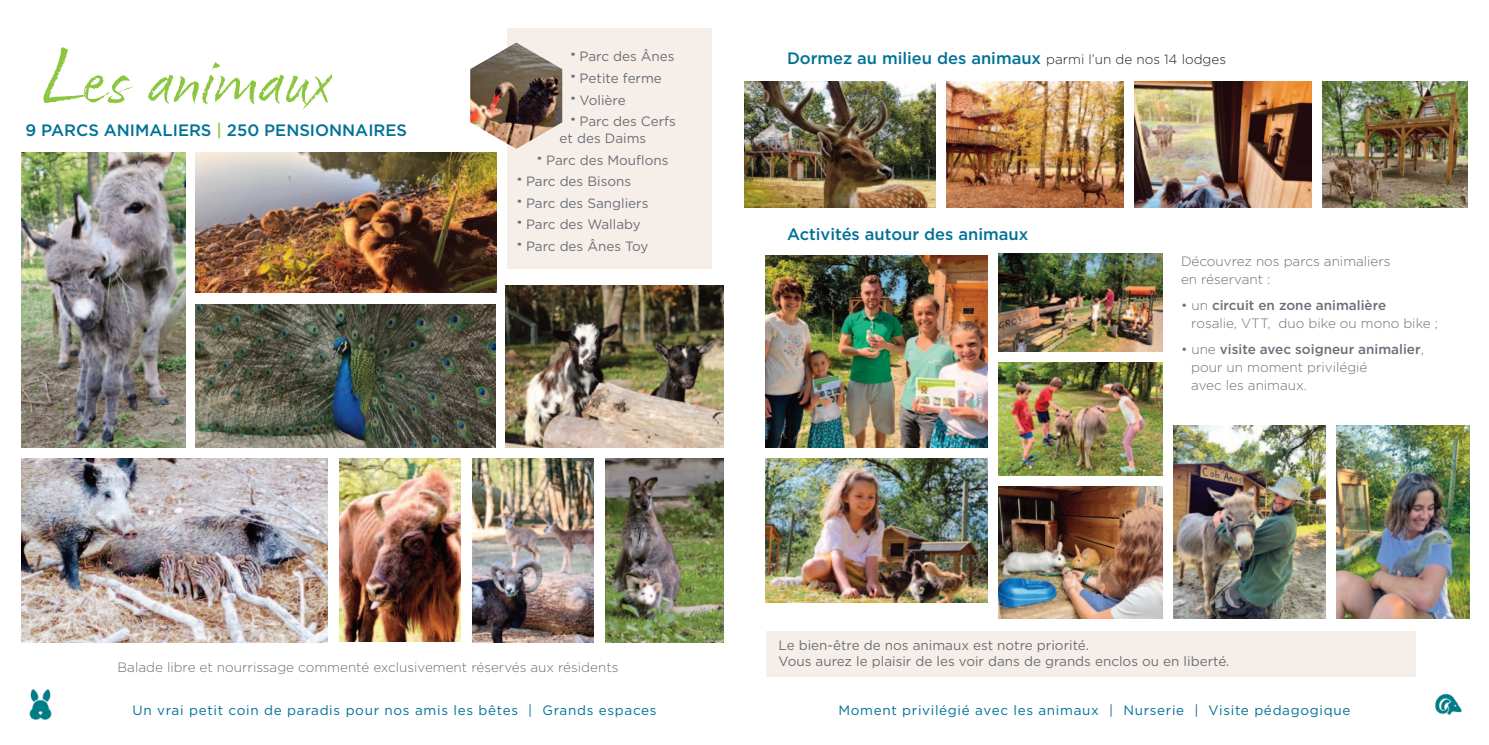
<style>
.page{position:relative;width:1489px;height:745px;background:#fff}
.page>*{position:absolute;margin:0;border:0;box-sizing:border-box;transform-origin:0 0}
.t1{font:82.5px "Cherry Blossoms";color:#8bc63e}
.t2{font:500 16.5px "Gotham";color:#017196}
.t3{font:300 13.5px/17.9px "Gotham";color:#6a6f78}
.t4{font:13.5px/17.2px "Gotham";color:#6a6f78}
.t5{font:13.5px "Gotham";letter-spacing:.05em;color:#017196}
.s1{color:#8bc63e}
.s2{font-family:"Cherry Blossoms";font-size:27px}
.s3{font-weight:300;font-size:13.5px;color:#231f20}
.s4{font-weight:500}
</style>
<div class="page">
<div style="left:507px;top:29px;width:204px;height:240px;background:#f6efe9"></div>
<img style="left:21px;top:152px;width:164px;height:295px">
<img style="left:744px;top:81px;width:191px;height:127px">
<img style="left:946px;top:81px;width:177px;height:127px">
<img style="left:1134px;top:81px;width:177px;height:127px">
<img style="left:1322px;top:81px;width:145px;height:127px">
<img style="left:505px;top:285px;width:218px;height:162px">
<img style="left:196px;top:304px;width:299px;height:143px">
<img style="left:196px;top:152px;width:300px;height:141px">
<img style="left:472px;top:458px;width:122px;height:183px">
<img style="left:339px;top:458px;width:122px;height:183px">
<img style="left:21px;top:458px;width:306px;height:183px">
<img style="left:606px;top:458px;width:117px;height:183px">
<img style="left:998px;top:486px;width:164px;height:132px">
<img style="left:765px;top:255px;width:222px;height:192px">
<img style="left:998px;top:253px;width:164px;height:98px">
<img style="left:998px;top:362px;width:164px;height:113px">
<img style="left:1173px;top:425px;width:152px;height:193px">
<img style="left:1336px;top:425px;width:133px;height:193px">
<img style="left:765px;top:458px;width:222px;height:144px">
<div style="left:765px;top:630px;width:650px;height:45px;background:#f6efe9"></div>
<img style="left:470px;top:43px;width:92px;height:106px">
<img style="left:29px;top:689px;width:23px;height:31px">
<img style="left:1435px;top:694px;width:27px;height:21px">
<h1 class="t1" style="left:43px;top:24px;width:290px">Les animaux</h1>
<p class="t2" style="left:26px;top:121px;width:383px">9 PARCS ANIMALIERS <span class="s1">|</span> 250 PENSIONNAIRES</p>
<p class="t4" style="left:569px;top:48px;width:106px"><span class="s2">•</span> Parc des Ânes</p>
<p class="t4" style="left:569px;top:70px;width:94px"><span class="s2">•</span> Petite ferme</p>
<p class="t4" style="left:569px;top:91px;width:57px"><span class="s2">•</span> Volière</p>
<p class="t4" style="left:559px;top:113px;width:118px;text-indent:10px"><span class="s2">•</span> Parc des Cerfs et des Daims</p>
<p class="t4" style="left:536px;top:151px;width:134px"><span class="s2">•</span> Parc des Mouflons</p>
<p class="t4" style="left:516px;top:173px;width:116px"><span class="s2">•</span> Parc des Bisons</p>
<p class="t4" style="left:516px;top:194px;width:134px"><span class="s2">•</span> Parc des Sangliers</p>
<p class="t4" style="left:516px;top:216px;width:126px"><span class="s2">•</span> Parc des Wallaby</p>
<p class="t4" style="left:516px;top:237px;width:134px"><span class="s2">•</span> Parc des Ânes Toy</p>
<p class="t3" style="left:117px;top:658px;width:502px">Balade libre et nourrissage commenté exclusivement réservés aux résidents</p>
<p class="t2" style="left:787px;top:49px;width:440px">Dormez au milieu des animaux <span class="s3">parmi l’un de nos 14 lodges</span></p>
<p class="t2" style="left:787px;top:224px;width:243px">Activités autour des animaux</p>
<p class="t3" style="left:1180px;top:253px;width:211px">Découvrez nos parcs animaliers en réservant :</p>
<p class="t3" style="left:1191px;top:297px;width:248px;text-indent:-10px">• un <span class="s4">circuit en zone animalière<br></span>rosalie, VTT, duo bike ou mono bike ;</p>
<p class="t3" style="left:1191px;top:341px;width:234px;text-indent:-10px">• une <span class="s4">visite avec soigneur animalier</span>, pour un moment privilégié<br>avec les animaux.</p>
<p class="t4" style="left:778px;top:636px;width:452px;line-height:16.2px">Le bien-être de nos animaux est notre priorité.<br>Vous aurez le plaisir de les voir dans de grands enclos ou en liberté.</p>
<p class="t5" style="left:133px;top:702px;width:525px">Un vrai petit coin de paradis pour nos amis les bêtes | Grands espaces</p>
<p class="t5" style="left:838px;top:702px;width:513px">Moment privilégié avec les animaux | Nurserie | Visite pédagogique</p>
</div>
